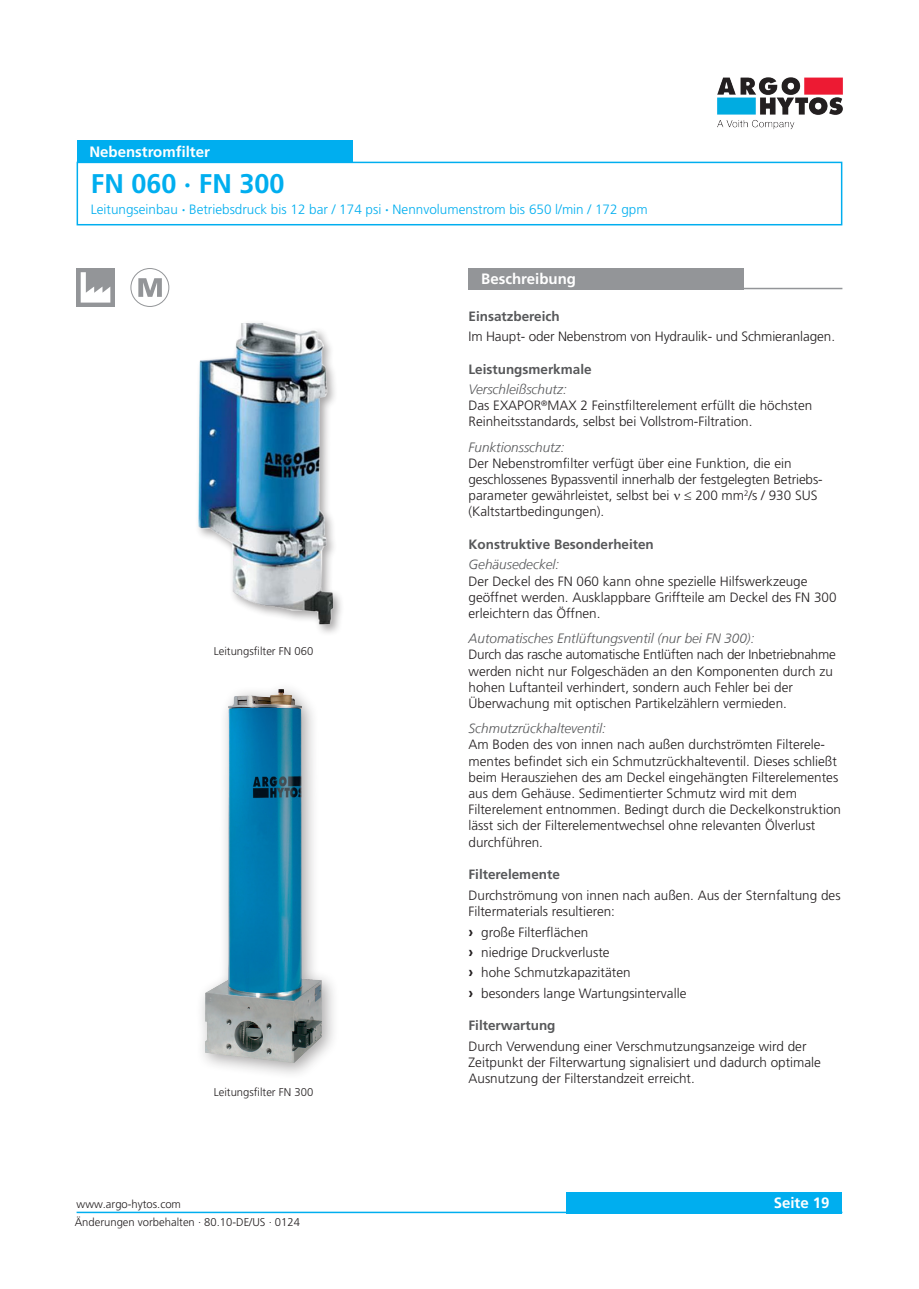
<style>
.page{position:relative;width:919px;height:1289px;background:#fff}
.page>*{position:absolute;margin:0;border:0;box-sizing:border-box;transform-origin:0 0}
._01_Headline_blue{font:700 27px "Frutiger LT Pro";color:#00aeef}
._04_Headline_white{font:700 15px "Frutiger LT Pro";color:#fff}
._06_Copytext{font:300 13.5px/16.2px "Frutiger LT Pro";color:#231f20}
._10_Subline_Italic{font:italic 300 13.5px "Frutiger LT";color:#57585a}
._05_Subline_Copytext{font:700 13.5px "Frutiger LT Pro";color:#57585a}
._03_HeadlineCopytext_blue{font:300 13.5px "Frutiger LT Pro";color:#00aeef}
._08_Legend{font:300 11.25px "Frutiger LT Pro";color:#231f20}
.s1{font-weight:700}
.s2{font-weight:700;font-size:15px}
</style>
<div class="page">
<div style="left:566px;top:1191px;width:276px;height:22px;background:#00aeef"></div>
<hr style="left:77px;top:1211px;width:765px;height:2px;background:#00aeef">
<img style="left:717px;top:77px;width:126px;height:52px">
<div style="left:77px;top:162px;width:765px;height:63px;border:2px solid #00aeef"></div>
<div style="left:77px;top:140px;width:275px;height:22px;background:#00aeef"></div>
<div style="left:468px;top:268px;width:276px;height:21px;background:#939598"></div>
<hr style="left:468px;top:288px;width:374px;height:1px;background:#939598">
<svg style="left:77px;top:268px;width:38px;height:38px"></svg>
<svg style="left:81px;top:272px;width:29px;height:30px"></svg>
<div style="left:130px;top:268px;width:39px;height:39px;border:1px solid #939598;border-radius:50%"></div>
<svg style="left:138px;top:278px;width:24px;height:19px"></svg>
<div style="left:195px;top:680px;width:145px;height:400px;background:#231f20;opacity:.4"></div>
<img style="left:205px;top:689px;width:117px;height:374px">
<img style="left:198px;top:323px;width:143px;height:304px">
<p class="_04_Headline_white" style="left:89px;top:143px;width:122px">Nebenstromfilter</p>
<p class="_01_Headline_blue" style="left:91px;top:168px;width:195px">FN 060 · FN 300</p>
<p class="_03_HeadlineCopytext_blue" style="left:91px;top:201px;width:558px">Leitungseinbau <span class="s1">·</span> Betriebsdruck bis 12 bar / 174 psi <span class="s1">·</span> Nennvolumenstrom bis 650 l/min / 172 gpm</p>
<p class="_08_Legend" style="left:214px;top:644px;width:101px">Leitungsfilter FN 060</p>
<p class="_08_Legend" style="left:214px;top:1085px;width:101px">Leitungsfilter FN 300</p>
<p class="_04_Headline_white" style="left:481px;top:270px;width:96px">Beschreibung</p>
<p class="_05_Subline_Copytext" style="left:468px;top:308px;width:93px">Einsatzbereich</p>
<p class="_06_Copytext" style="left:468px;top:328px;width:368px">Im Haupt- oder Nebenstrom von Hydraulik- und Schmieranlagen.</p>
<p class="_05_Subline_Copytext" style="left:468px;top:361px;width:125px">Leistungsmerkmale</p>
<p class="_10_Subline_Italic" style="left:468px;top:381px;width:100px">Verschleißschutz:</p>
<p class="_06_Copytext" style="left:468px;top:397px;width:345px">Das EXAPOR<sup>®</sup>MAX 2 Feinstfilterelement erfüllt die höchsten<br>Reinheitsstandards, selbst bei Vollstrom-Filtration.</p>
<p class="_10_Subline_Italic" style="left:468px;top:439px;width:98px">Funktionsschutz:</p>
<p class="_06_Copytext" style="left:468px;top:455px;width:355px">Der Nebenstromfilter verfügt über eine Funktion, die ein geschlossenes Bypassventil innerhalb der festgelegten Betriebs-</p>
<p class="_06_Copytext" style="left:468px;top:487px;width:350px">parameter gewährleistet, selbst bei ≤ 200 mm<sup>2</sup>/s / 930 SUS (Kaltstartbedingungen).</p>
<p class="_05_Subline_Copytext" style="left:468px;top:536px;width:187px">Konstruktive Besonderheiten</p>
<p class="_10_Subline_Italic" style="left:468px;top:557px;width:92px">Gehäusedeckel:</p>
<p class="_06_Copytext" style="left:468px;top:573px;width:369px">Der Deckel des FN 060 kann ohne spezielle Hilfswerkzeuge geöffnet werden. Ausklappbare Griffteile am Deckel des FN 300 erleichtern das Öffnen.</p>
<p class="_10_Subline_Italic" style="left:468px;top:630px;width:287px">Automatisches Entlüftungsventil (nur bei FN 300):</p>
<p class="_06_Copytext" style="left:468px;top:646px;width:369px">Durch das rasche automatische Entlüften nach der Inbetriebnahme werden nicht nur Folgeschäden an den Komponenten durch zu hohen Luftanteil verhindert, sondern auch Fehler bei der Überwachung mit optischen Partikelzählern vermieden.</p>
<p class="_10_Subline_Italic" style="left:468px;top:720px;width:139px">Schmutzrückhalteventil:</p>
<p class="_06_Copytext" style="left:468px;top:736px;width:374px">Am Boden des von innen nach außen durchströmten Filterele&shy;mentes befindet sich ein Schmutzrückhalteventil. Dieses schließt beim Herausziehen des am Deckel eingehängten Filterelementes aus dem Gehäuse. Sedimentierter Schmutz wird mit dem Filterelement entnommen. Bedingt durch die Deckelkonstruktion lässt sich der Filterelementwechsel ohne relevanten Ölverlust durchführen.</p>
<p class="_05_Subline_Copytext" style="left:468px;top:866px;width:93px">Filterelemente</p>
<p class="_06_Copytext" style="left:468px;top:887px;width:373px">Durchströmung von innen nach außen. Aus der Sternfaltung des</p>
<p class="_06_Copytext" style="left:468px;top:903px;width:148px">Filtermaterials resultieren:</p>
<p class="_06_Copytext" style="left:468px;top:923px;width:121px"><span class="s2">›</span> große Filterflächen</p>
<p class="_06_Copytext" style="left:468px;top:944px;width:143px"><span class="s2">›</span> niedrige Druckverluste</p>
<p class="_06_Copytext" style="left:468px;top:964px;width:164px"><span class="s2">›</span> hohe Schmutzkapazitäten</p>
<p class="_06_Copytext" style="left:468px;top:985px;width:219px"><span class="s2">›</span> besonders lange Wartungsintervalle</p>
<p class="_05_Subline_Copytext" style="left:468px;top:1017px;width:89px">Filterwartung</p>
<p class="_06_Copytext" style="left:468px;top:1038px;width:354px">Durch Verwendung einer Verschmutzungsanzeige wird der<br>Zeitpunkt der Filterwartung signalisiert und dadurch optimale<br>Ausnutzung der Filterstandzeit erreicht.</p>
<p class="_08_Legend" style="left:77px;top:1197px;width:106px">www.argo-hytos.com</p>
<p class="_04_Headline_white" style="left:773px;top:1194px;width:57px">Seite 19</p>
<p class="_08_Legend" style="left:75px;top:1215px;width:227px">Änderungen vorbehalten · 80.10-DE/US · 0124</p>
</div>
